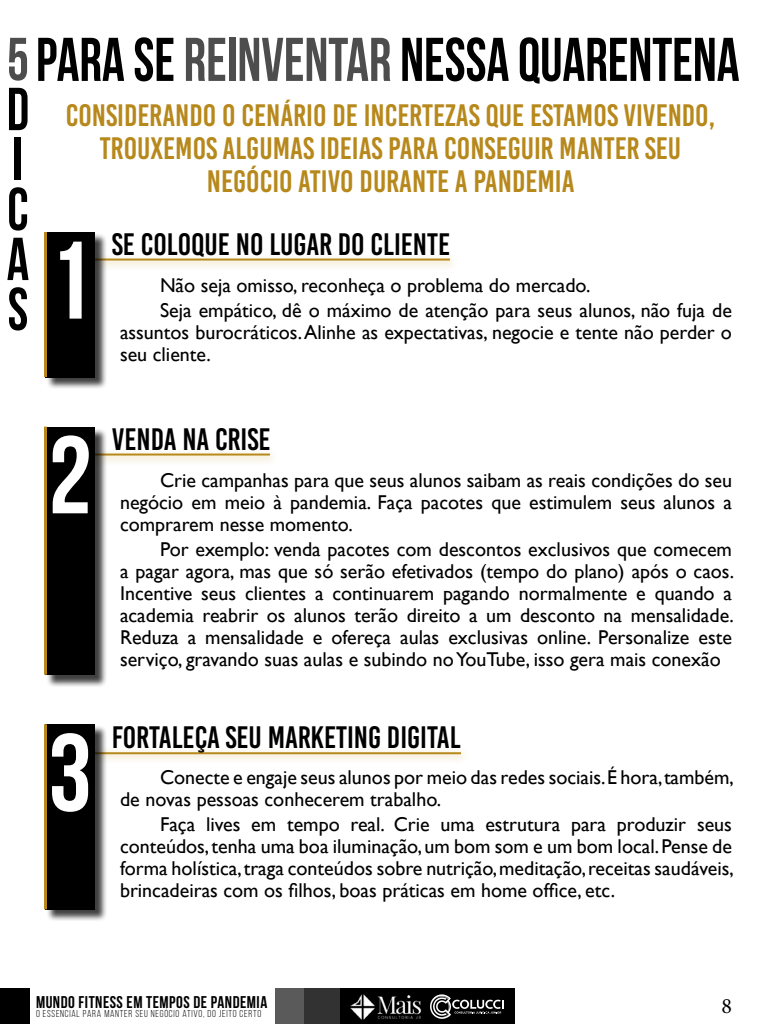
<style>
.page{position:relative;width:768px;height:1024px;background:#fff}
.page>*{position:absolute;margin:0;border:0;box-sizing:border-box;transform-origin:0 0}
.t1{font:700 110px/194.7px "Bebas Neue";color:#fff}
.t2{font:700 61.6px "Bebas Neue";color:#000;scale:.91 1}
.t3{font:700 60.5px/50px "Bebas Neue";color:#000;text-align:justify;scale:.91 1}
.t4{font:31px/33px "Bebas Kai";color:#b7881b;text-align:center}
.t5{font:31px "Bebas Kai";color:#000}
.t6{font:22px "Minion Pro";color:#000}
.t7{font:20px/22px "Gill Sans";color:#000}
.t8{font:700 17px "Bebas Neue";letter-spacing:.03em;color:#000}
.t9{font:10px "Bebas Neue";letter-spacing:.075em;color:#000}
.s1{font-size:60.5px;color:#4d4d4d}
.s2{color:#4d4d4d}
</style>
<div class="page">
<div style="left:275px;top:988px;width:240px;height:36px;background:#000"></div>
<div style="left:0;top:988px;width:30px;height:36px;background:#000"></div>
<svg style="left:430px;top:994px;width:74px;height:25px"></svg>
<img style="left:350px;top:994px;width:72px;height:26px">
<div style="left:275px;top:988px;width:65px;height:36px;background:#323232"></div>
<div style="left:275px;top:988px;width:29px;height:36px;background:#5a5a5a"></div>
<div style="left:89px;top:253px;width:370px;height:18px;background:#c9961a;opacity:.5"></div>
<hr style="left:95px;top:259px;width:355px;height:2px;background:#b7881b">
<div style="left:89px;top:448px;width:190px;height:18px;background:#c9961a;opacity:.5"></div>
<hr style="left:95px;top:454px;width:175px;height:2px;background:#b7881b">
<div style="left:89px;top:747px;width:381px;height:17px;background:#c9961a;opacity:.5"></div>
<hr style="left:95px;top:752px;width:366px;height:2px;background:#b7881b">
<div style="left:47px;top:233px;width:61px;height:157px;background:#000;opacity:.75"></div>
<div style="left:45px;top:232px;width:50px;height:145px;background:#000"></div>
<div style="left:47px;top:428px;width:61px;height:259px;background:#000;opacity:.75"></div>
<div style="left:45px;top:427px;width:50px;height:248px;background:#000"></div>
<div style="left:47px;top:725px;width:61px;height:197px;background:#000;opacity:.75"></div>
<div style="left:45px;top:724px;width:50px;height:185px;background:#000"></div>
<hr style="left:44px;top:232px;width:3px;height:145px;background:#b7881b">
<hr style="left:44px;top:427px;width:3px;height:248px;background:#b7881b">
<hr style="left:44px;top:724px;width:3px;height:185px;background:#b7881b">
<h2 class="t2" style="left:7px;top:26px;width:806px"><span class="s1">5</span>PARA SE <span class="s2">REINVENTAR</span> NESSA QUARENTENA</h2>
<h3 class="t3" style="left:7px;top:84px;width:26px">D I C A S</h3>
<h3 class="t4" style="left:66px;top:99px;width:651px">CONSIDERANDO O CENÁRIO DE INCERTEZAS QUE ESTAMOS VIVENDO,<br>TROUXEMOS ALGUMAS IDEIAS PARA CONSEGUIR MANTER SEU<br>NEGÓCIO ATIVO DURANTE A PANDEMIA</h3>
<h3 class="t5" style="left:112px;top:228px;width:340px">SE COLOQUE NO LUGAR DO CLIENTE</h3>
<h1 class="t1" style="left:48px;top:182px;width:45px">1<br>2</h1>
<p class="t7" style="left:160px;top:273px;width:574px;line-height:25px">Não seja omisso, reconheça o problema do mercado.<br>Seja empático, dê o máximo de atenção para seus alunos, não fuja de</p>
<p class="t7" style="left:120px;top:321px;width:614px">assuntos burocráticos. Alinhe as expectativas, negocie e tente não perder o seu cliente.</p>
<h3 class="t5" style="left:112px;top:423px;width:160px">VENDA NA CRISE</h3>
<p class="t7" style="left:120px;top:469px;width:614px;text-align:justify;text-indent:40px">Crie campanhas para que seus alunos saibam as reais condições do seu negócio em meio à pandemia. Faça pacotes que estimulem seus alunos a comprarem nesse momento.</p>
<p class="t7" style="left:120px;top:538px;width:616px;text-align:justify;text-indent:40px">Por exemplo: venda pacotes com descontos exclusivos que comecem a pagar agora, mas que só serão efetivados (tempo do plano) após o caos.<br>Incentive seus clientes a continuarem pagando normalmente e quando a academia reabrir os alunos terão direito a um desconto na mensalidade.<br>Reduza a mensalidade e ofereça aulas exclusivas online. Personalize este serviço, gravando suas aulas e subindo no YouTube, isso gera mais conexão</p>
<h1 class="t1" style="left:48px;top:674px;width:45px">3</h1>
<h3 class="t5" style="left:112px;top:720px;width:350px">FORTALEÇA SEU MARKETING DIGITAL</h3>
<p class="t7" style="left:120px;top:766px;width:616px;text-indent:40px">Conecte e engaje seus alunos por meio das redes sociais. É hora, também, de novas pessoas conhecerem trabalho.</p>
<p class="t7" style="left:120px;top:813px;width:615px;text-align:justify;text-indent:40px">Faça lives em tempo real. Crie uma estrutura para produzir seus conteúdos, tenha uma boa iluminação, um bom som e um bom local. Pense de forma holística, traga conteúdos sobre nutrição, meditação, receitas saudáveis, brincadeiras com os filhos, boas práticas em home office, etc.</p>
<p class="t8" style="left:36px;top:993px;width:233px">MUNDO FITNESS EM TEMPOS DE PANDEMIA</p>
<p class="t9" style="left:36px;top:1009px;width:227px">O ESSENCIAL PARA MANTER SEU NEGÓCIO ATIVO, DO JEITO CERTO</p>
<p class="t6" style="left:721px;top:991px;width:12px">8</p>
</div>
